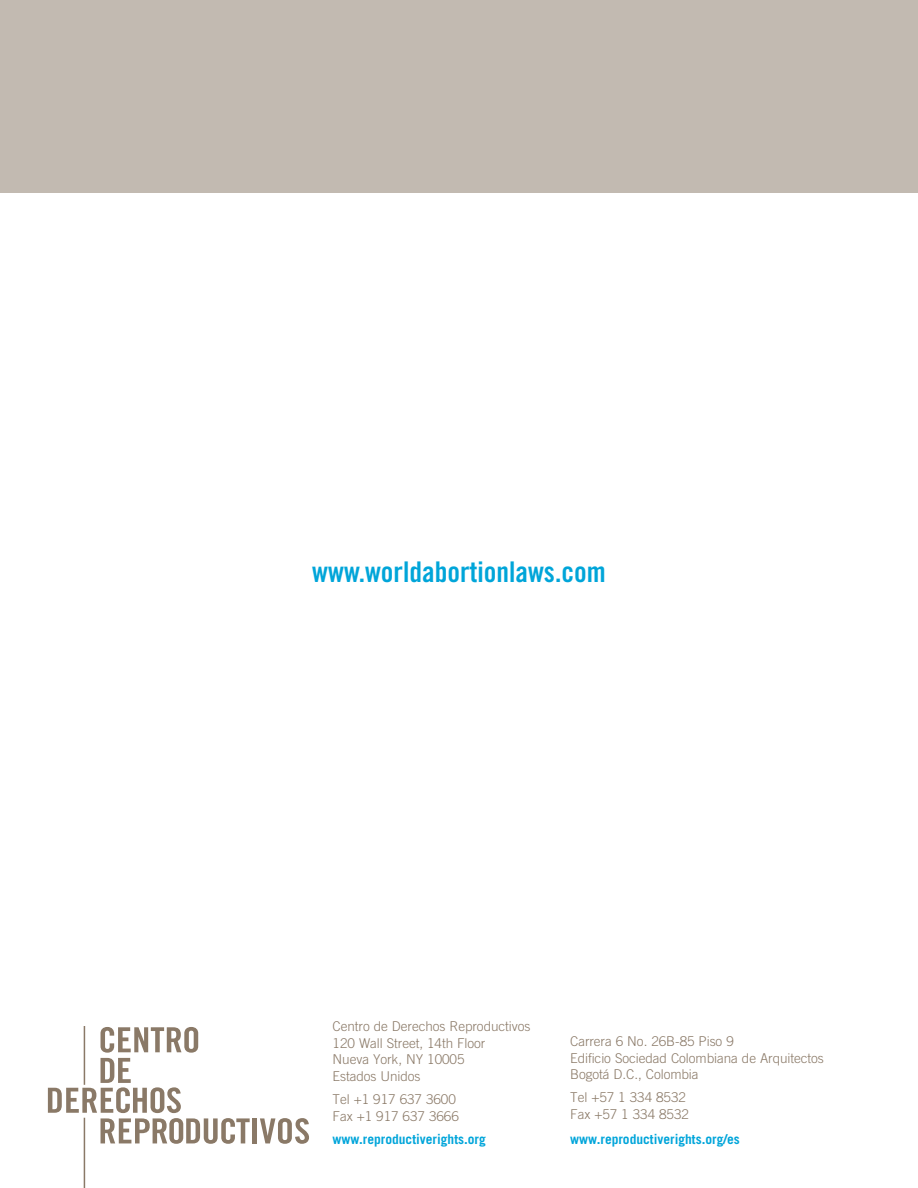
<style>
.page{position:relative;width:918px;height:1188px;background:#fff}
.page>*{position:absolute;margin:0;border:0;box-sizing:border-box;transform-origin:0 0}
.t1{font:28.5px "Trade Gothic Bold Cond Twenty";color:#00a5d9}
.t2{font:300 13.5px/16.5px "Trade Gothic";letter-spacing:-.005em;color:#8a7967}
.t3{font:700 13.5px "Trade Gothic";color:#00a5da}
</style>
<div class="page">
<div style="left:0;top:0;width:918px;height:192px;background:#c2bab1"></div>
<div style="left:252px;top:1118px;width:5px;height:25px;background:#8a7967"></div>
<svg style="left:260px;top:1118px;width:49px;height:26px"></svg>
<hr style="left:84px;top:1026px;width:1px;height:59px;background:#8a7967">
<hr style="left:84px;top:1118px;width:1px;height:70px;background:#8a7967">
<svg style="left:48px;top:1027px;width:202px;height:117px"></svg>
<h1 class="t1" style="left:312px;top:554px;width:295px">www.worldabortionlaws.com</h1>
<p class="t2" style="left:333px;top:1018px;width:199px">Centro de Derechos Reproductivos<br>120 Wall Street, 14th Floor<br>Nueva York, NY 10005<br>Estados Unidos</p>
<p class="t2" style="left:333px;top:1091px;width:128px">Tel +1 917 637 3600<br>Fax +1 917 637 3666</p>
<p class="t3" style="left:333px;top:1131px;width:155px">www.reproductiverights.org</p>
<p class="t2" style="left:570px;top:1033px;width:255px">Carrera 6 No. 26B-85 Piso 9<br>Edificio Sociedad Colombiana de Arquitectos<br>Bogotá D.C., Colombia</p>
<p class="t2" style="left:570px;top:1089px;width:120px">Tel +57 1 334 8532<br>Fax +57 1 334 8532</p>
<p class="t3" style="left:570px;top:1130px;width:171px">www.reproductiverights.org/es</p>
</div>
